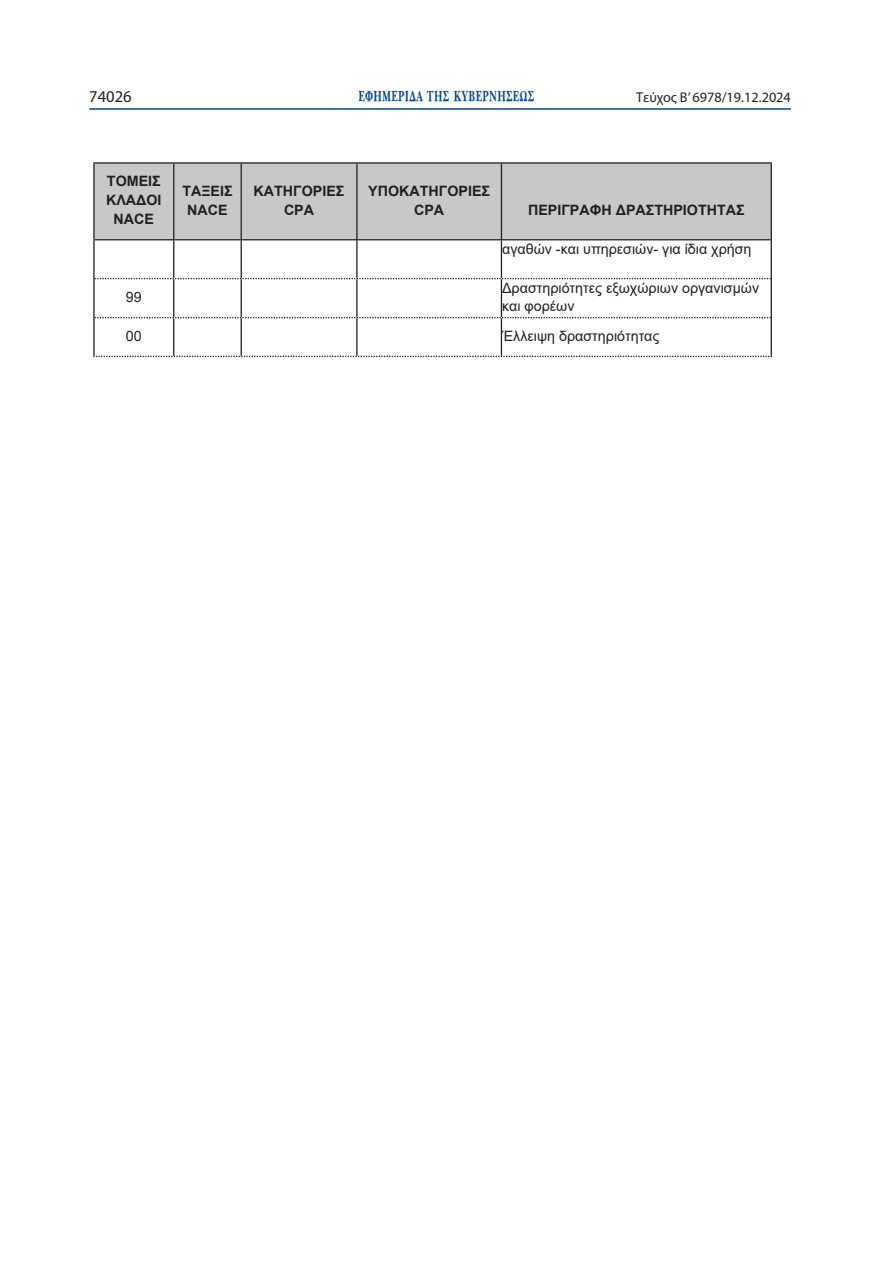
<style>
.page{position:relative;width:893px;height:1263px;background:#fff}
.page>*{position:absolute;margin:0;border:0;box-sizing:border-box;transform-origin:0 0}
.t1{font:16.5px "Myriad Pro";color:#231f20}
.t2{font:15px "UB Baskerville Bold";letter-spacing:.025em;color:#01498e;scale:.65 1}
.t3{font:14.25px/18.9px "Arial";color:#231f20}
.t4{font:700 14.25px/18.9px "Arial";color:#231f20;text-align:center}
.t5{font:14.25px "Myriad Pro";color:#231f20}
</style>
<div class="page">
<hr style="left:89px;top:108px;width:702px;height:2px;background:#01498e">
<div style="left:95px;top:164px;width:78px;height:75px;background:#c7c8ca"></div>
<div style="left:174px;top:164px;width:67px;height:75px;background:#c7c8ca"></div>
<div style="left:242px;top:164px;width:114px;height:75px;background:#c7c8ca"></div>
<div style="left:358px;top:164px;width:143px;height:75px;background:#c7c8ca"></div>
<div style="left:502px;top:164px;width:269px;height:75px;background:#c7c8ca"></div>
<hr style="left:93px;top:164px;width:2px;height:192px;background:#231f20">
<hr style="left:173px;top:164px;width:1px;height:75px;background:#231f20">
<hr style="left:173px;top:240px;width:1px;height:38px;background:#231f20">
<hr style="left:173px;top:279px;width:1px;height:38px;background:#231f20">
<hr style="left:173px;top:318px;width:1px;height:38px;background:#231f20">
<hr style="left:241px;top:164px;width:1px;height:75px;background:#231f20">
<hr style="left:241px;top:240px;width:1px;height:38px;background:#231f20">
<hr style="left:241px;top:279px;width:1px;height:38px;background:#231f20">
<hr style="left:241px;top:318px;width:1px;height:38px;background:#231f20">
<hr style="left:356px;top:164px;width:2px;height:75px;background:#231f20">
<hr style="left:356px;top:240px;width:2px;height:38px;background:#231f20">
<hr style="left:356px;top:279px;width:2px;height:38px;background:#231f20">
<hr style="left:356px;top:318px;width:2px;height:38px;background:#231f20">
<hr style="left:501px;top:164px;width:1px;height:75px;background:#231f20">
<hr style="left:501px;top:240px;width:1px;height:38px;background:#231f20">
<hr style="left:501px;top:279px;width:1px;height:38px;background:#231f20">
<hr style="left:501px;top:318px;width:1px;height:38px;background:#231f20">
<hr style="left:771px;top:164px;width:1px;height:192px;background:#231f20">
<hr style="left:93px;top:162px;width:679px;height:2px;background:#231f20">
<hr style="left:95px;top:239px;width:676px;height:1px;background:#231f20">
<svg style="left:95px;top:278px;width:676px;height:1px"></svg>
<svg style="left:95px;top:317px;width:676px;height:1px"></svg>
<svg style="left:93px;top:356px;width:679px;height:1px"></svg>
<p class="t1" style="left:89px;top:86px;width:44px">74026</p>
<p class="t2" style="left:359px;top:88px;width:272px">ΕΦΗΜΕΡΙΔΑ TΗΣ ΚΥΒΕΡΝΗΣΕΩΣ</p>
<p class="t5" style="left:636px;top:89px;width:156px">Τεύχος B’ 6978/19.12.2024</p>
<p class="t4" style="left:106px;top:172px;width:57px">ΤΟΜΕΙΣ<br>ΚΛΑΔΟΙ<br>NACE</p>
<p class="t4" style="left:182px;top:182px;width:52px">ΤΑΞΕΙΣ<br>NACE</p>
<p class="t4" style="left:254px;top:182px;width:92px">ΚΑΤΗΓΟΡΙΕΣ<br>CPA</p>
<p class="t4" style="left:368px;top:182px;width:123px">ΥΠΟΚΑΤΗΓΟΡΙΕΣ<br>CPA</p>
<p class="t4" style="left:528px;top:200px;width:218px">ΠΕΡΙΓΡΑΦΗ ΔΡΑΣΤΗΡΙΟΤΗΤΑΣ</p>
<p class="t3" style="left:502px;top:239px;width:251px">αγαθών -και υπηρεσιών- για ίδια χρήση</p>
<p class="t3" style="left:126px;top:287px;width:17px">99</p>
<p class="t3" style="left:502px;top:278px;width:259px">Δραστηριότητες εξωχώριων οργανισμών και φορέων</p>
<p class="t3" style="left:126px;top:326px;width:17px">00</p>
<p class="t3" style="left:502px;top:326px;width:159px">Έλλειψη δραστηριότητας</p>
</div>
